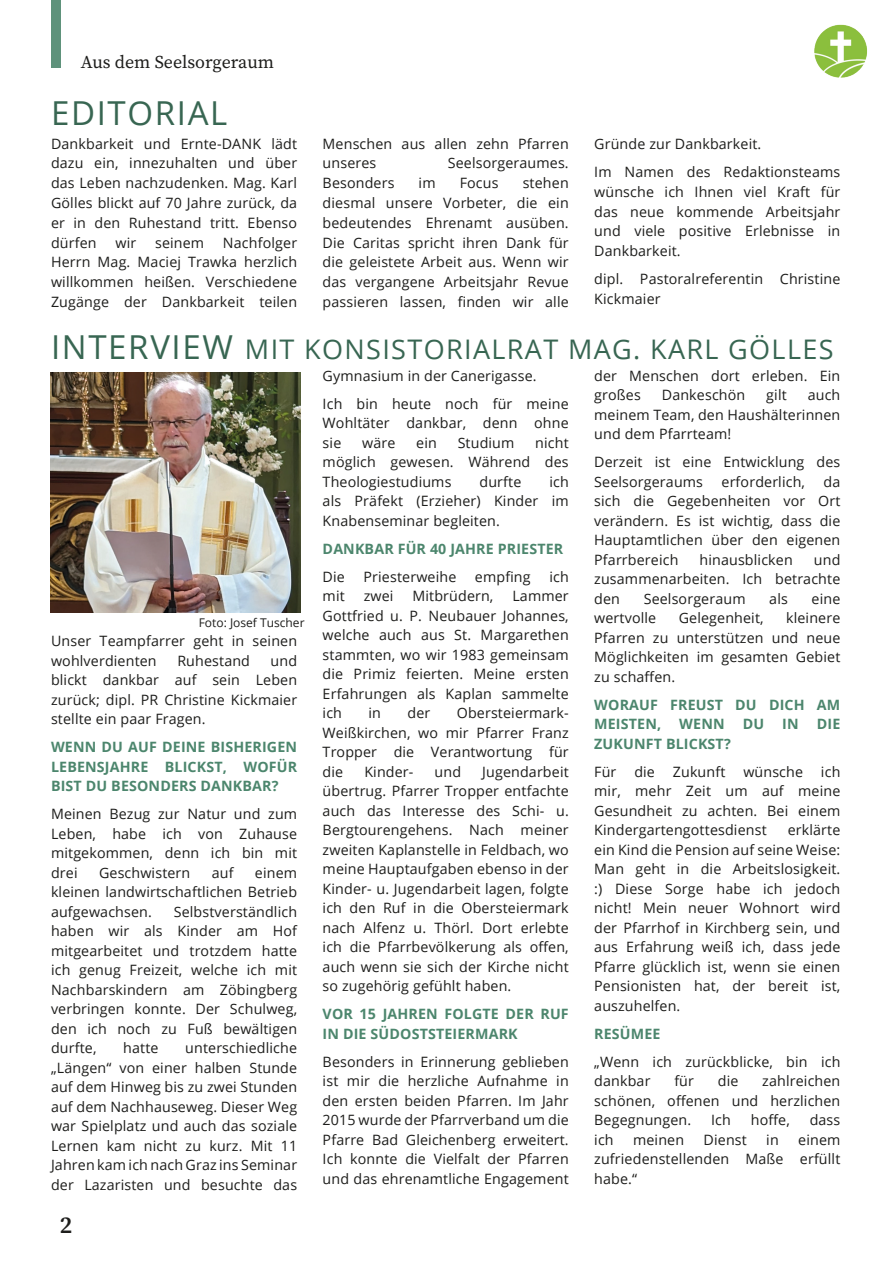
<style>
.page{position:relative;width:893px;height:1263px;background:#fff}
.page>*{position:absolute;margin:0;border:0;box-sizing:border-box;transform-origin:0 0}
.Überschrift{font:33px "Open Sans";letter-spacing:.05em;color:#386652}
.Überschrift-2{font:27px "Open Sans";letter-spacing:.05em;color:#386652}
.t1{font:24px "Source Serif Variable";color:#1d1d1b}
.t2{font:18px "Source Serif Variable";color:#1d1d1b}
.Seitentext{font:14.25px/19.5px "Open Sans";letter-spacing:.01em;color:#1d1d1b;text-align:justify}
.Seitentext-2{font:700 14.25px/19.5px "Open Sans";letter-spacing:.01em;color:#4c866d}
.Bildunterschriften{font:12px "Open Sans";color:#1d1d1b}
.s1{font-size:33px}
</style>
<div class="page">
<img style="left:51px;top:372px;width:250px;height:240px">
<div style="left:51px;top:0;width:9px;height:68px;background:#5e927b"></div>
<img style="left:814px;top:24px;width:53px;height:54px">
<p class="t2" style="left:81px;top:50px;width:195px">Aus dem Seelsorgeraum</p>
<p class="Überschrift" style="left:51px;top:91px;width:178px">EDITORIAL</p>
<p class="Seitentext" style="left:51px;top:133px;width:248px">Dankbarkeit und Ernte-DANK lädt dazu ein, innezuhalten und über das Leben nachzudenken. Mag. Karl Gölles blickt auf 70 Jahre zurück, da er in den Ruhestand tritt. Ebenso dürfen</p>
<p class="Seitentext" style="left:51px;top:232px;width:248px;text-indent:172px">Nachfolger Herrn Mag. Maciej Trawka herzlich willkommen heißen. Verschiedene Zugänge der Dankbarkeit teilen</p>
<p class="Seitentext" style="left:115px;top:232px;width:22px">wir</p>
<p class="Seitentext" style="left:155px;top:232px;width:51px">seinem</p>
<p class="Seitentext" style="left:323px;top:133px;width:248px">Menschen aus allen zehn Pfarren unseres</p>
<p class="Seitentext" style="left:448px;top:153px;width:122px">Seelsorgeraumes.</p>
<p class="Seitentext" style="left:323px;top:173px;width:248px;text-indent:200px">stehen diesmal unsere Vorbeter, die ein bedeutendes Ehrenamt ausüben.<br>Die Caritas spricht ihren Dank für die geleistete Arbeit aus. Wenn wir das vergangene Arbeitsjahr Revue passieren lassen, finden wir alle</p>
<p class="Seitentext" style="left:323px;top:173px;width:73px">Besonders</p>
<p class="Seitentext" style="left:419px;top:173px;width:19px">im</p>
<p class="Seitentext" style="left:460px;top:173px;width:40px">Focus</p>
<p class="Seitentext" style="left:594px;top:133px;width:169px">Gründe zur Dankbarkeit.</p>
<p class="Seitentext" style="left:594px;top:161px;width:248px">Im Namen des Redaktionsteams wünsche ich Ihnen viel Kraft für das neue kommende Arbeitsjahr und viele positive Erlebnisse in Dankbarkeit.</p>
<p class="Seitentext" style="left:594px;top:269px;width:248px">dipl. Pastoralreferentin Christine<br>Kickmaier</p>
<p class="Überschrift-2" style="left:51px;top:331px;width:784px"><span class="s1">INTERVIEW</span> MIT KONSISTORIALRAT MAG. KARL GÖLLES</p>
<p class="Bildunterschriften" style="left:199px;top:614px;width:107px">Foto: Josef Tuscher</p>
<p class="Seitentext" style="left:51px;top:631px;width:248px">Unser Teampfarrer geht in seinen wohlverdienten</p>
<p class="Seitentext" style="left:51px;top:650px;width:248px;text-indent:220px">und blickt dankbar auf sein Leben zurück; dipl. PR Christine Kickmaier stellte ein paar Fragen.</p>
<p class="Seitentext-2" style="left:51px;top:737px;width:248px;text-align:justify">WENN DU AUF DEINE BISHERIGEN LEBENSJAHRE BLICKST, WOFÜR BIST DU BESONDERS DANKBAR?</p>
<p class="Seitentext" style="left:51px;top:804px;width:248px">Meinen Bezug zur Natur und zum Leben, habe ich von Zuhause mitgekommen, denn ich bin mit drei</p>
<p class="Seitentext" style="left:177px;top:650px;width:74px">Ruhestand</p>
<p class="Seitentext" style="left:99px;top:862px;width:93px">Geschwistern</p>
<p class="Seitentext" style="left:212px;top:862px;width:23px">auf</p>
<p class="Seitentext" style="left:51px;top:862px;width:248px;text-indent:204px">einem kleinen landwirtschaftlichen Betrieb aufgewachsen.</p>
<p class="Seitentext" style="left:51px;top:901px;width:248px;text-indent:123px">Selbstverständlich haben wir als Kinder am Hof mitgearbeitet und trotzdem hatte ich genug Freizeit, welche ich mit Nachbarskindern am Zöbingberg verbringen konnte. Der Schulweg, den ich noch zu Fuß bewältigen durfte,</p>
<p class="Seitentext" style="left:51px;top:1038px;width:248px;text-indent:134px">unterschiedliche „Längen“ von einer halben Stunde auf dem Hinweg bis zu zwei Stunden auf dem Nachhauseweg. Dieser Weg war Spielplatz und auch das soziale Lernen kam nicht zu kurz. Mit 11<br>Jahren kam ich nach Graz ins Seminar der Lazaristen und besuchte das</p>
<p class="Seitentext" style="left:123px;top:1038px;width:37px">hatte</p>
<h3 class="t1" style="left:60px;top:1209px;width:14px">2</h3>
<p class="Seitentext" style="left:323px;top:366px;width:216px">Gymnasium in der Canerigasse.</p>
<p class="Seitentext" style="left:323px;top:394px;width:248px">Ich bin heute noch für meine Wohltäter dankbar, denn ohne sie</p>
<p class="Seitentext" style="left:323px;top:433px;width:248px;text-indent:213px">nicht möglich gewesen. Während des Theologiestudiums</p>
<p class="Seitentext" style="left:362px;top:433px;width:35px">wäre</p>
<p class="Seitentext" style="left:416px;top:433px;width:22px">ein</p>
<p class="Seitentext" style="left:458px;top:433px;width:58px">Studium</p>
<p class="Seitentext" style="left:479px;top:472px;width:43px">durfte</p>
<p class="Seitentext" style="left:323px;top:472px;width:248px;text-indent:227px">ich als Präfekt (Erzieher) Kinder im Knabenseminar begleiten.</p>
<p class="Seitentext-2" style="left:323px;top:539px;width:242px">DANKBAR FÜR 40 JAHRE PRIESTER</p>
<p class="Seitentext" style="left:323px;top:567px;width:24px">Die</p>
<p class="Seitentext" style="left:364px;top:567px;width:94px">Priesterweihe</p>
<p class="Seitentext" style="left:475px;top:567px;width:57px">empfing</p>
<p class="Seitentext" style="left:549px;top:567px;width:21px">ich</p>
<p class="Seitentext" style="left:323px;top:586px;width:24px">mit</p>
<p class="Seitentext" style="left:364px;top:586px;width:31px">zwei</p>
<p class="Seitentext" style="left:412px;top:586px;width:83px">Mitbrüdern,</p>
<p class="Seitentext" style="left:323px;top:586px;width:248px;text-indent:190px">Lammer Gottfried u. P. Neubauer Johannes, welche auch aus St. Margarethen stammten, wo wir 1983 gemeinsam die Primiz feierten. Meine ersten Erfahrungen als Kaplan sammelte ich</p>
<p class="Seitentext" style="left:323px;top:703px;width:248px;text-indent:134px">Obersteiermark-Weißkirchen, wo mir Pfarrer Franz Tropper die Verantwortung für die</p>
<p class="Seitentext" style="left:369px;top:703px;width:14px">in</p>
<p class="Seitentext" style="left:407px;top:703px;width:24px">der</p>
<p class="Seitentext" style="left:323px;top:762px;width:248px;text-indent:160px">Jugendarbeit übertrug. Pfarrer Tropper entfachte auch das Interesse des Schi- u.<br>Bergtourengehens. Nach meiner zweiten Kaplanstelle in Feldbach, wo meine Hauptaufgaben ebenso in der Kinder- u. Jugendarbeit lagen, folgte ich den Ruf in die Obersteiermark nach Alfenz u. Thörl. Dort erlebte ich die Pfarrbevölkerung als offen, auch wenn sie sich der Kirche nicht so zugehörig gefühlt haben.</p>
<p class="Seitentext-2" style="left:323px;top:1004px;width:248px">VOR 15 JAHREN FOLGTE DER RUF<br>IN DIE SÜDOSTSTEIERMARK</p>
<p class="Seitentext" style="left:323px;top:1052px;width:248px">Besonders in Erinnerung geblieben ist mir die herzliche Aufnahme in den ersten beiden Pfarren. Im Jahr 2015 wurde der Pfarrverband um die Pfarre Bad Gleichenberg erweitert.<br>Ich konnte die Vielfalt der Pfarren und das ehrenamtliche Engagement</p>
<p class="Seitentext" style="left:364px;top:762px;width:51px">Kinder-</p>
<p class="Seitentext" style="left:435px;top:762px;width:28px">und</p>
<p class="Seitentext" style="left:594px;top:366px;width:248px">der Menschen dort erleben. Ein großes</p>
<p class="Seitentext" style="left:594px;top:385px;width:248px;text-indent:213px">auch meinem Team, den Haushälterinnen und dem Pfarrteam!</p>
<p class="Seitentext" style="left:594px;top:452px;width:248px">Derzeit ist eine Entwicklung des<br>Seelsorgeraums</p>
<p class="Seitentext" style="left:662px;top:385px;width:85px">Dankeschön</p>
<p class="Seitentext" style="left:766px;top:385px;width:22px">gilt</p>
<p class="Seitentext" style="left:721px;top:472px;width:85px">erforderlich,</p>
<p class="Seitentext" style="left:594px;top:472px;width:248px;text-indent:229px">da sich die Gegebenheiten vor Ort verändern. Es ist wichtig, dass die Hauptamtlichen über den eigenen Pfarrbereich</p>
<p class="Seitentext" style="left:594px;top:550px;width:248px;text-indent:220px">und zusammenarbeiten. Ich betrachte den</p>
<p class="Seitentext" style="left:699px;top:550px;width:95px">hinausblicken</p>
<p class="Seitentext" style="left:644px;top:589px;width:103px">Seelsorgeraum</p>
<p class="Seitentext" style="left:769px;top:589px;width:20px">als</p>
<p class="Seitentext" style="left:812px;top:589px;width:30px">eine</p>
<p class="Seitentext" style="left:594px;top:608px;width:64px">wertvolle</p>
<p class="Seitentext" style="left:679px;top:608px;width:86px">Gelegenheit,</p>
<p class="Seitentext" style="left:594px;top:608px;width:248px;text-indent:192px">kleinere Pfarren zu unterstützen und neue Möglichkeiten im gesamten Gebiet zu schaffen.</p>
<p class="Seitentext-2" style="left:594px;top:695px;width:248px">WORAUF FREUST DU DICH AM<br>MEISTEN,</p>
<p class="Seitentext-2" style="left:679px;top:714px;width:47px">WENN</p>
<p class="Seitentext-2" style="left:743px;top:714px;width:23px">DU</p>
<p class="Seitentext-2" style="left:782px;top:714px;width:18px">IN</p>
<p class="Seitentext-2" style="left:817px;top:714px;width:25px">DIE</p>
<p class="Seitentext-2" style="left:594px;top:734px;width:138px">ZUKUNFT BLICKST?</p>
<p class="Seitentext" style="left:594px;top:762px;width:24px">Für</p>
<p class="Seitentext" style="left:634px;top:762px;width:22px">die</p>
<p class="Seitentext" style="left:673px;top:762px;width:54px">Zukunft</p>
<p class="Seitentext" style="left:743px;top:762px;width:61px">wünsche</p>
<p class="Seitentext" style="left:594px;top:762px;width:248px;text-indent:227px">ich mir, mehr Zeit um auf meine Gesundheit zu achten. Bei einem Kindergartengottesdienst</p>
<p class="Seitentext" style="left:594px;top:820px;width:248px;text-indent:193px">erklärte ein Kind die Pension auf seine Weise:<br>Man geht in die Arbeitslosigkeit. :) Diese Sorge habe ich jedoch nicht! Mein neuer Wohnort wird der Pfarrhof in Kirchberg sein, und aus Erfahrung weiß ich, dass jede Pfarre glücklich ist, wenn sie einen Pensionisten hat, der bereit ist, auszuhelfen.</p>
<p class="Seitentext-2" style="left:594px;top:1024px;width:68px">RESÜMEE</p>
<p class="Seitentext" style="left:594px;top:1052px;width:248px">„Wenn ich zurückblicke, bin ich dankbar</p>
<p class="Seitentext" style="left:674px;top:1071px;width:21px">für</p>
<p class="Seitentext" style="left:718px;top:1071px;width:22px">die</p>
<p class="Seitentext" style="left:594px;top:1071px;width:248px;text-indent:168px">zahlreichen schönen, offenen und herzlichen Begegnungen.</p>
<p class="Seitentext" style="left:711px;top:1110px;width:21px">Ich</p>
<p class="Seitentext" style="left:751px;top:1110px;width:41px">hoffe,</p>
<p class="Seitentext" style="left:810px;top:1110px;width:32px">dass</p>
<p class="Seitentext" style="left:594px;top:1130px;width:21px">ich</p>
<p class="Seitentext" style="left:633px;top:1130px;width:53px">meinen</p>
<p class="Seitentext" style="left:704px;top:1130px;width:45px">Dienst</p>
<p class="Seitentext" style="left:766px;top:1130px;width:14px">in</p>
<p class="Seitentext" style="left:594px;top:1130px;width:248px;text-indent:204px">einem zufriedenstellenden Maße erfüllt habe.“</p>
</div>
